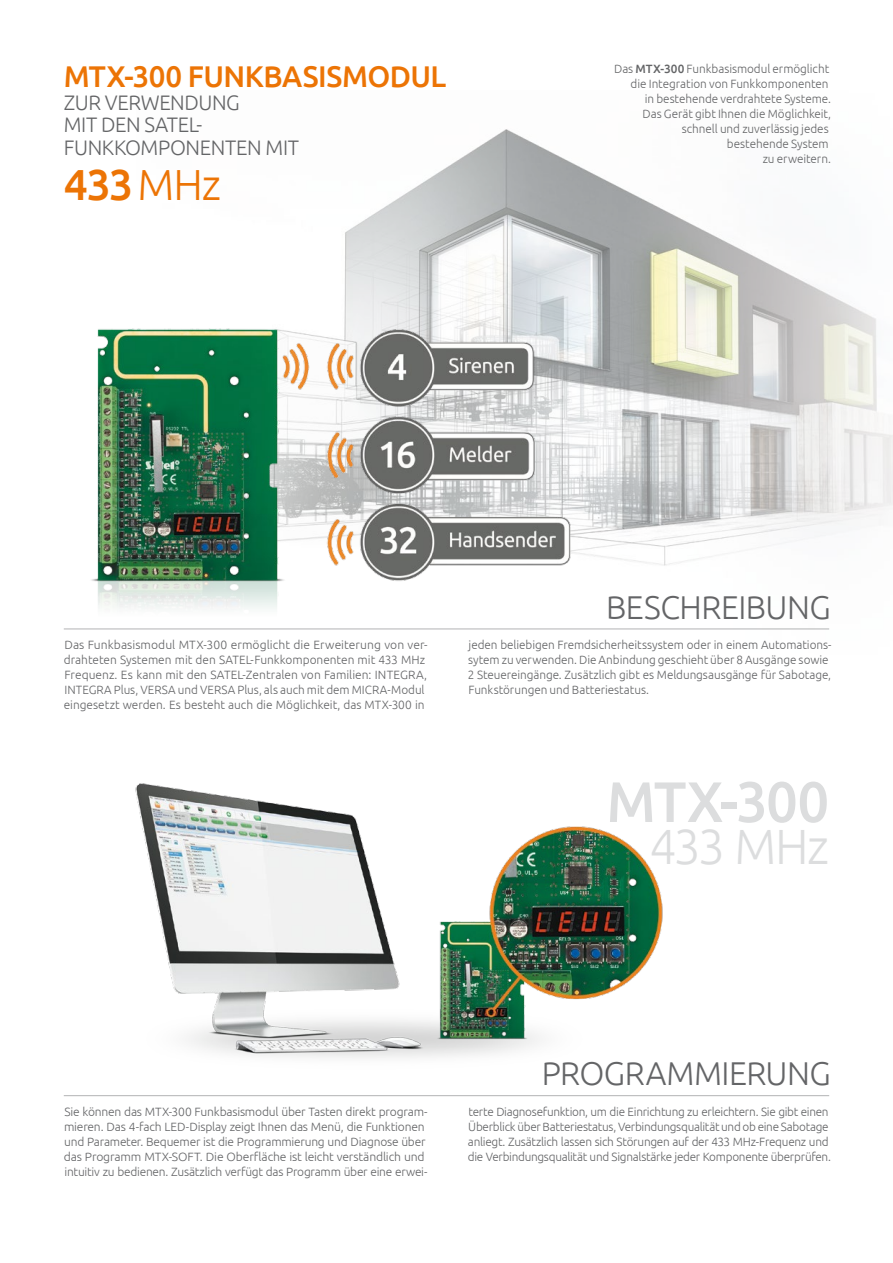
<style>
.page{position:relative;width:893px;height:1263px;background:#fff}
.page>*{position:absolute;margin:0;border:0;box-sizing:border-box;transform-origin:0 0}
.t1{font:500 57px "Ubuntu";letter-spacing:-.015em;color:#dcddde}
.t2{font:300 49.5px "Ubuntu";letter-spacing:-.045em;color:#dcddde}
.t3{font:500 43.5px "Ubuntu";color:#ec7405}
.t4{font:300 33px "Ubuntu";letter-spacing:-.015em;color:#646567}
.t5{font:500 30px "Ubuntu";letter-spacing:-.015em;color:#ec7405}
.t6{font:300 21px/22.5px "Ubuntu";letter-spacing:-.02em;color:#646567}
.t7{font:300 12px/15px "Ubuntu";letter-spacing:-.01em;color:#646567}
.s1{font-weight:300}
.s2{font-weight:500}
</style>
<div class="page">
<img style="left:344px;top:129px;width:549px;height:501px">
<img style="left:66px;top:318px;width:554px;height:312px">
<img style="left:73px;top:783px;width:652px;height:314px">
<hr style="left:64px;top:628px;width:765px;height:1px;background:#646567">
<hr style="left:64px;top:1095px;width:765px;height:1px;background:#646567">
<p class="t5" style="left:64px;top:57px;width:384px">MTX-300 FUNKBASISMODUL</p>
<p class="t6" style="left:64px;top:90px;width:237px">ZUR VERWENDUNG<br>MIT DEN SATEL-<br>FUNKKOMPONENTEN MIT</p>
<p class="t3" style="left:64px;top:157px;width:159px">433 <span class="s1">MHz</span></p>
<p class="t7" style="left:614px;top:61px;width:218px;text-align:right">Das <span class="s2">MTX-300</span> Funkbasismodul ermöglicht die Integration von Funkkomponenten<br>in bestehende verdrahtete Systeme.<br>Das Gerät gibt Ihnen die Möglichkeit, schnell und zuverlässig jedes<br>bestehende System<br>zu erweitern.</p>
<p class="t4" style="left:606px;top:587px;width:226px">BESCHREIBUNG</p>
<p class="t7" style="left:64px;top:637px;width:365px">Das Funkbasismodul MTX-300 ermöglicht die Erweiterung von ver&shy;drahteten Systemen mit den SATEL-Funkkomponenten mit 433 MHz Frequenz. Es kann mit den SATEL-Zentralen von Familien: INTEGRA, INTEGRA Plus, VERSA und VERSA Plus, als auch mit dem MICRA-Modul eingesetzt werden. Es besteht auch die Möglichkeit, das MTX-300 in</p>
<p class="t7" style="left:468px;top:637px;width:365px">jeden beliebigen Fremdsicherheitssystem oder in einem Automations&shy;sytem zu verwenden. Die Anbindung geschieht über 8 Ausgänge sowie 2 Steuereingänge. Zusätzlich gibt es Meldungsausgänge für Sabotage, Funkstörungen und Batteriestatus.</p>
<p class="t1" style="left:606px;top:766px;width:224px">MTX-300</p>
<p class="t2" style="left:649px;top:816px;width:181px">433 MHz</p>
<p class="t4" style="left:542px;top:1054px;width:290px">PROGRAMMIERUNG</p>
<p class="t7" style="left:64px;top:1104px;width:365px">Sie können das MTX-300 Funkbasismodul über Tasten direkt program&shy;mieren. Das 4-fach LED-Display zeigt Ihnen das Menü, die Funktionen und Parameter. Bequemer ist die Programmierung und Diagnose über das Programm MTX-SOFT. Die Oberfläche ist leicht verständlich und intuitiv zu bedienen. Zusätzlich verfügt das Programm über eine erwei-</p>
<p class="t7" style="left:468px;top:1104px;width:365px">terte Diagnosefunktion, um die Einrichtung zu erleichtern. Sie gibt einen Überblick über Batteriestatus, Verbindungsqualität und ob eine Sabotage anliegt. Zusätzlich lassen sich Störungen auf der 433 MHz-Frequenz und die Verbindungsqualität und Signalstärke jeder Komponente überprüfen.</p>
</div>
